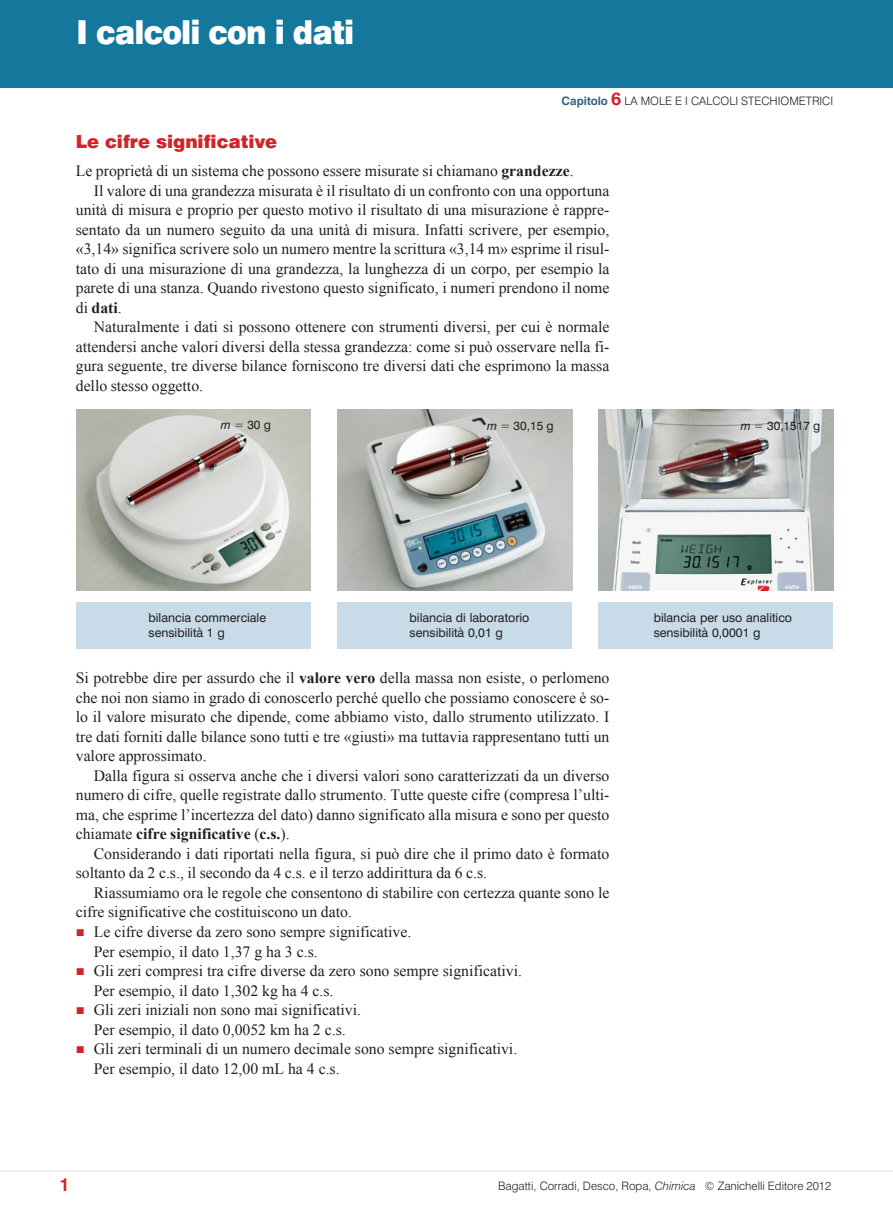
<style>
.page{position:relative;width:893px;height:1212px;background:#fff}
.page>*{position:absolute;margin:0;border:0;box-sizing:border-box;transform-origin:0 0}
.t1{font:900 33px "Swiss 721 BT";letter-spacing:-.03em;color:#fff;scale:.91 1}
.t2{font:900 18px "Swiss 721 BT";color:#d1232a}
.t3{font:700 18px "Swiss 721 BT";color:#d1232a}
.t4{font:15.75px/19.5px "Times New Roman";color:#231f20}
.t5{font:700 15.75px "Times New Roman";color:#231f20}
.t6{font:12.3px/15px "Swiss 721 BT";color:#231f20}
.t7{font:12px "Swiss 721 BT";color:#231f20}
.t8{font:300 11.7px "Swiss 721 BT";color:#231f20}
.s1{font-weight:700;color:#356578}
.s2{font-weight:700;font-size:18px;color:#d1232a}
.s3{font-weight:700}
.s4{font-weight:400}
.s5{font-style:italic}
.s6{font-family:"Mathematical Pi One"}
.s7{font-size:15px;color:#d1232a}
</style>
<div class="page">
<hr style="left:0;top:1170px;width:893px;height:1px;background:#e6e7e9">
<div style="left:0;top:0;width:893px;height:87px;background:#14789d"></div>
<img style="left:76px;top:409px;width:235px;height:181px">
<img style="left:337px;top:409px;width:235px;height:181px">
<div style="left:76px;top:602px;width:235px;height:46px;background:#c7dbe8"></div>
<div style="left:337px;top:602px;width:235px;height:46px;background:#c7dbe8"></div>
<div style="left:598px;top:602px;width:235px;height:46px;background:#c7dbe8"></div>
<img style="left:598px;top:409px;width:235px;height:181px">
<h1 class="t1" style="left:77px;top:12px;width:307px">I calcoli con i dati</h1>
<p class="t8" style="left:561px;top:94px;width:273px"><span class="s1">Capitolo</span> <span class="s2">6</span> La mole e i calcoli stechiometr ic i</p>
<p class="t2" style="left:76px;top:131px;width:203px">Le cifre significative</p>
<p class="t4" style="left:76px;top:161px;width:499px">Le proprietà di un sistema che possono essere misurate si chiamano <span class="s3">grandezze</span>.</p>
<p class="t4" style="left:94px;top:181px;width:517px">Il valore di una grandezza misurata è il risultato di un confronto con una opportuna</p>
<p class="t4" style="left:76px;top:200px;width:535px">unità di misura e proprio per questo motivo il risultato di una misurazione è rappre-</p>
<p class="t4" style="left:76px;top:220px;width:535px">sentato da un numero seguito da una unità di misura. Infatti scrivere, per esempio,</p>
<p class="t4" style="left:76px;top:239px;width:535px">«3,14» significa scrivere solo un numero mentre la scrittura «3,14 m» esprime il risul-</p>
<p class="t4" style="left:76px;top:259px;width:535px">tato di una misurazione di una grandezza, la lunghezza di un corpo, per esempio la</p>
<p class="t4" style="left:76px;top:278px;width:535px">parete di una stanza. Quando rivestono questo significato, i numeri prendono il nome</p>
<p class="t5" style="left:76px;top:297px;width:47px"><span class="s4">di</span> dati<span class="s4">.</span></p>
<p class="t4" style="left:94px;top:317px;width:517px">Naturalmente i dati si possono ottenere con strumenti diversi, per cui è normale</p>
<p class="t4" style="left:76px;top:337px;width:535px">attendersi anche valori diversi della stessa grandezza: come si può osservare nella fi-</p>
<p class="t4" style="left:76px;top:356px;width:535px">gura seguente, tre diverse bilance forniscono tre diversi dati che esprimono la massa</p>
<p class="t4" style="left:76px;top:376px;width:129px">dello stesso oggetto.</p>
<p class="t7" style="left:221px;top:418px;width:52px"><span class="s5">m</span> <span class="s6">5</span> 30 g</p>
<p class="t7" style="left:487px;top:418px;width:68px"><span class="s5">m</span> <span class="s6">5</span> 30,15 g</p>
<p class="t7" style="left:741px;top:418px;width:81px"><span class="s5">m</span> <span class="s6">5</span> 30,1517 g</p>
<p class="t6" style="left:149px;top:610px;width:119px">bilancia commerciale sensibilità 1 g</p>
<p class="t6" style="left:410px;top:610px;width:121px">bilancia di laboratorio sensibilità 0,01 g</p>
<p class="t6" style="left:654px;top:610px;width:140px">bilancia per uso analitico sensibilità 0,0001 g</p>
<p class="t4" style="left:76px;top:668px;width:535px;text-align:justify">Si potrebbe dire per assurdo che il <span class="s3">valore vero</span> della massa non esiste, o perlomeno che noi non siamo in grado di conoscerlo perché quello che possiamo conoscere è so&shy;lo il valore misurato che dipende, come abbiamo visto, dallo strumento utilizzato. I tre dati forniti dalle bilance sono tutti e tre «giusti» ma tuttavia rappresentano tutti un valore approssimato.</p>
<p class="t4" style="left:76px;top:766px;width:535px;text-align:justify;text-indent:18px">Dalla figura si osserva anche che i diversi valori sono caratterizzati da un diverso numero di cifre, quelle registrate dallo strumento. Tutte queste cifre (compresa l’ulti&shy;ma, che esprime l’incertezza del dato) danno significato alla misura e sono per questo chiamate <span class="s3">cifre significative</span> (<span class="s3">c.s.</span>).</p>
<p class="t4" style="left:76px;top:844px;width:535px;text-indent:18px">Considerando i dati riportati nella figura, si può dire che il primo dato è formato soltanto da 2 c.s., il secondo da 4 c.s. e il terzo addirittura da 6 c.s.</p>
<p class="t4" style="left:76px;top:883px;width:535px;text-indent:18px">Riassumiamo ora le regole che consentono di stabilire con certezza quante sono le cifre significative che costituiscono un dato.</p>
<p class="t4" style="left:94px;top:922px;width:319px;text-indent:-18px"><span class="s7">■</span> Le cifre diverse da zero sono sempre significative.<br>Per esempio, il dato 1,37 g ha 3 c.s.</p>
<p class="t4" style="left:94px;top:961px;width:430px;text-indent:-18px"><span class="s7">■</span> Gli zeri compresi tra cifre diverse da zero sono sempre significativi.<br>Per esempio, il dato 1,302 kg ha 4 c.s.</p>
<p class="t4" style="left:76px;top:1000px;width:287px;text-align:center"><span class="s7">■</span> Gli zeri iniziali non sono mai significativi.<br>Per esempio, il dato 0,0052 km ha 2 c.s.</p>
<p class="t4" style="left:94px;top:1039px;width:425px;text-indent:-18px"><span class="s7">■</span> Gli zeri terminali di un numero decimale sono sempre significativi.<br>Per esempio, il dato 12,00 mL ha 4 c.s.</p>
<p class="t3" style="left:60px;top:1173px;width:12px">1</p>
<p class="t8" style="left:498px;top:1178px;width:335px">Bagatti, Corradi, Desco, Ropa, <span class="s5">Chimica</span> © Zanichelli Editore 2012</p>
</div>
